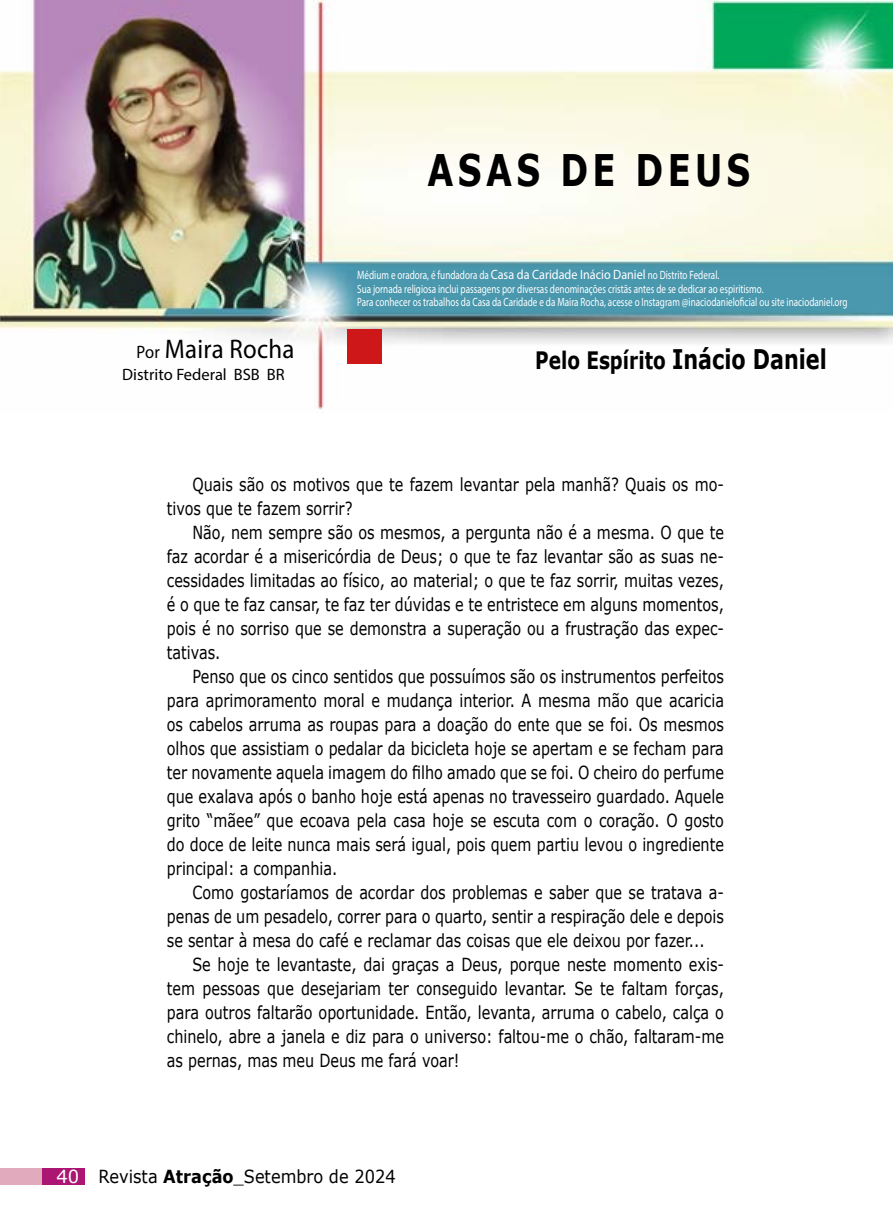
<style>
.page{position:relative;width:893px;height:1212px;background:#fff}
.page>*{position:absolute;margin:0;border:0;box-sizing:border-box;transform-origin:0 0}
.t1{font:700 43.5px "Verdana";letter-spacing:.13em;color:#000;scale:.77 1}
.t2{font:27px "Myriad Pro";letter-spacing:.01em;color:#000;scale:.92 1}
.t3{font:700 24px "Verdana";color:#000;scale:.77 1}
.t4{font:18px/24px "Verdana";color:#000;text-align:justify;scale:.8 1}
.t5{font:18px "Verdana";color:#000;scale:.9 1}
.t6{font:16.5px "Myriad Pro";color:#000}
.t7{font:12px/13.5px "Myriad Pro";color:#fff;scale:.76 1}
.s1{font-size:18px}
.s2{font-size:13.5px}
.s3{font-size:27px}
.s4{color:#fff}
.s5{font-weight:700}
</style>
<div class="page">
<div style="left:0;top:1168px;width:43px;height:17px;background:#e2aabd"></div>
<div style="left:43px;top:1168px;width:42px;height:17px;background:#aa1671"></div>
<img style="left:0;top:0;width:893px;height:410px">
<div style="left:348px;top:330px;width:34px;height:34px;background:#cd1719"></div>
<h1 class="t1" style="left:428px;top:140px;width:421px">ASAS DE DEUS</h1>
<h2 class="t2" style="left:137px;top:332px;width:173px"><span class="s1">Por</span> Maira Rocha</h2>
<p class="t6" style="left:122px;top:364px;width:164px">Distrito Federal BSB BR</p>
<p class="t7" style="left:357px;top:268px;width:647px">Médium e oradora, é fundadora da <span class="s2">Casa da Caridade Inácio Daniel</span> no Distrito Federal.<br>Sua jornada religiosa inclui passagens por diversas denominações cristãs antes de se dedicar ao espiritismo.<br>Para conhecer os trabalhos da Casa da Caridade e da Maira Rocha, acesse o Instagram @inaciodanieloficial ou site inaciodaniel.org</p>
<h3 class="t3" style="left:535px;top:344px;width:380px">Pelo Espírito <span class="s3">Inácio Daniel</span></h3>
<p class="t4" style="left:167px;top:472px;width:698px;text-indent:26px">Quais são os motivos que te fazem levantar pela manhã? Quais os mo&shy;tivos que te fazem sorrir?</p>
<p class="t4" style="left:167px;top:520px;width:698px;text-indent:26px">Não, nem sempre são os mesmos, a pergunta não é a mesma. O que te faz acordar é a misericórdia de Deus; o que te faz levantar são as suas ne&shy;cessidades limitadas ao físico, ao material; o que te faz sorrir, muitas vezes, é o que te faz cansar, te faz ter dúvidas e te entristece em alguns momentos, pois é no sorriso que se demonstra a superação ou a frustração das expec&shy;tativas.</p>
<p class="t4" style="left:167px;top:664px;width:698px;text-indent:26px">Penso que os cinco sentidos que possuímos são os instrumentos perfeitos para aprimoramento moral e mudança interior. A mesma mão que acaricia os cabelos arruma as roupas para a doação do ente que se foi. Os mesmos olhos que assistiam o pedalar da bicicleta hoje se apertam e se fecham para ter novamente aquela imagem do filho amado que se foi. O cheiro do perfume que exalava após o banho hoje está apenas no travesseiro guardado. Aquele grito “mãee” que ecoava pela casa hoje se escuta com o coração. O gosto do doce de leite nunca mais será igual, pois quem partiu levou o ingrediente principal: a companhia.</p>
<p class="t4" style="left:167px;top:880px;width:698px;text-indent:26px">Como gostaríamos de acordar dos problemas e saber que se tratava a&shy;penas de um pesadelo, correr para o quarto, sentir a respiração dele e depois se sentar à mesa do café e reclamar das coisas que ele deixou por fazer...</p>
<p class="t4" style="left:167px;top:952px;width:698px;text-indent:26px">Se hoje te levantaste, dai graças a Deus, porque neste momento exis&shy;tem pessoas que desejariam ter conseguido levantar. Se te faltam forças, para outros faltarão oportunidade. Então, levanta, arruma o cabelo, calça o chinelo, abre a janela e diz para o universo: faltou-me o chão, faltaram-me as pernas, mas meu Deus me fará voar!</p>
<p class="t5" style="left:56px;top:1164px;width:378px"><span class="s4">40</span> Revista <span class="s5">Atração</span>_Setembro de 2024</p>
</div>
